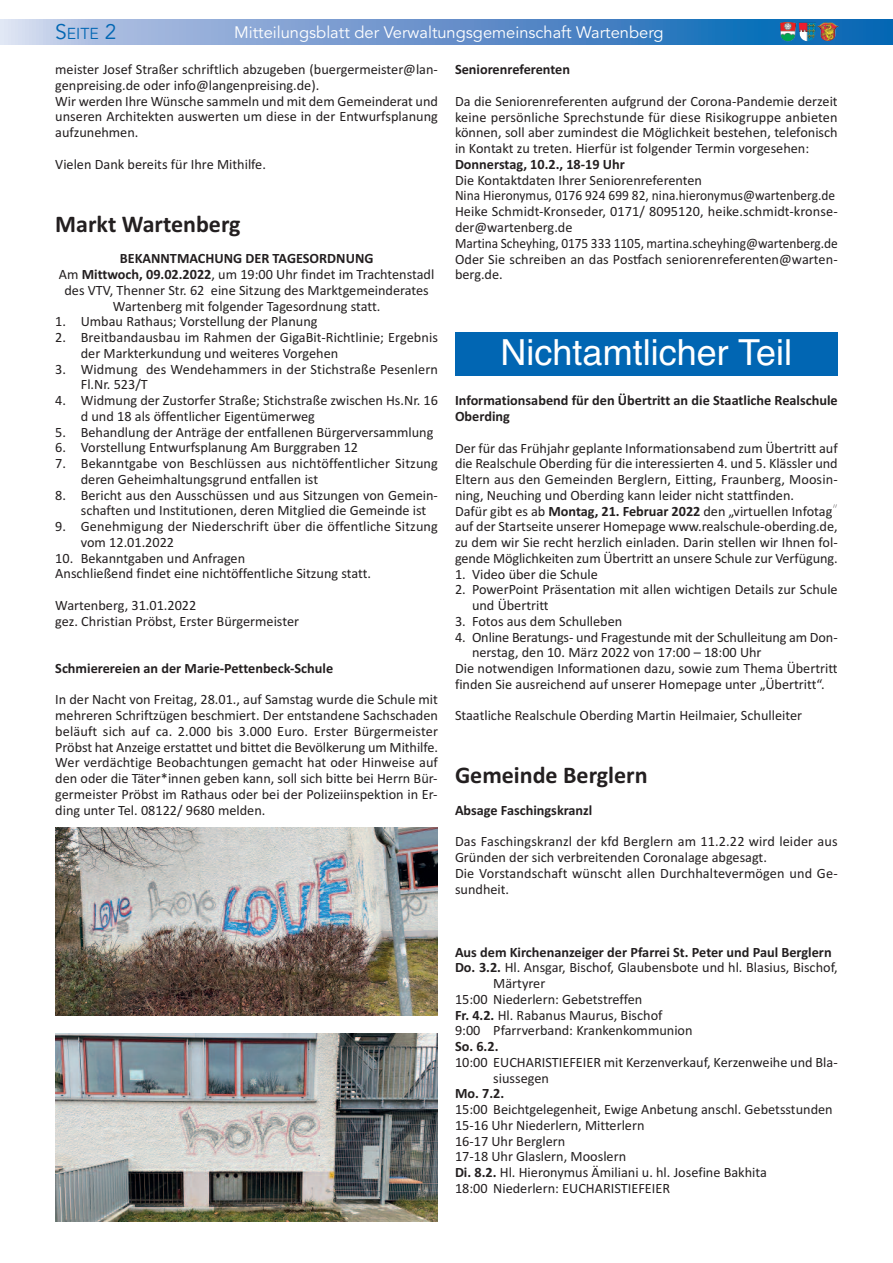
<style>
.page{position:relative;width:893px;height:1263px;background:#fff}
.page>*{position:absolute;margin:0;border:0;box-sizing:border-box;transform-origin:0 0}
.t1{font:36px "Helvetica";color:#fff}
.t2{font:700 24px "Calibri";color:#231f20}
.t3{font:16.5px "Avenir";color:#fff}
.t4{font:15.75px "Avenir";color:#0166b3}
.t5{font:14.25px/15.8px "Calibri";color:#231f20}
.t6{font:700 14.25px/15.8px "Calibri";color:#231f20}
.s1{font-size:21px}
.s2{font-weight:700}
.s3{font-family:"Ping Fang HK";font-weight:200}
</style>
<div class="page">
<svg style="left:0;top:19px;width:893px;height:26px;background:#6696cd"></svg>
<img style="left:799px;top:22px;width:40px;height:19px">
<img style="left:780px;top:22px;width:16px;height:19px">
<img style="left:55px;top:827px;width:383px;height:188px">
<img style="left:55px;top:1033px;width:383px;height:188px">
<div style="left:455px;top:332px;width:383px;height:44px;background:#0166b3"></div>
<p class="t4" style="left:55px;top:24px;width:63px"><span class="s1">S</span>EITE <span class="s1">2</span></p>
<p class="t3" style="left:234px;top:22px;width:431px">Mitteilungsblatt der Verwaltungsgemeinschaft Wartenberg</p>
<p class="t5" style="left:55px;top:61px;width:384px">meister Josef Straßer schriftlich abzugeben (buergermeister@lan&shy;genpreising.de oder info@langenpreising.de).<br>Wir werden Ihre Wünsche sammeln und mit dem Gemeinderat und unseren Architekten auswerten um diese in der Entwurfsplanung aufzunehmen.</p>
<p class="t5" style="left:55px;top:156px;width:212px">Vielen Dank bereits für Ihre Mithilfe.</p>
<p class="t6" style="left:455px;top:62px;width:117px">Seniorenreferenten</p>
<p class="t5" style="left:455px;top:93px;width:384px;text-align:justify">Da die Seniorenreferenten aufgrund der Corona-Pandemie derzeit keine persönliche Sprechstunde für diese Risikogruppe anbieten können, soll aber zumindest die Möglichkeit bestehen, telefonisch in Kontakt zu treten. Hierfür ist folgender Termin vorgesehen:</p>
<p class="t6" style="left:455px;top:156px;width:171px">Donnerstag, 10.2., 18-19 Uhr</p>
<p class="t5" style="left:455px;top:172px;width:384px">Die Kontaktdaten Ihrer Seniorenreferenten<br>Nina Hieronymus, 0176 924 699 82, nina.hieronymus@wartenberg.de Heike Schmidt-Kronseder, 0171/ 8095120, heike.schmidt-kronse&shy;der@wartenberg.de<br>Martina Scheyhing, 0175 333 1105, martina.scheyhing@wartenberg.de Oder Sie schreiben an das Postfach seniorenreferenten@warten&shy;berg.de.</p>
<h2 class="t2" style="left:55px;top:209px;width:187px">Markt Wartenberg</h2>
<p class="t5" style="left:59px;top:250px;width:377px;text-align:center"><span class="s2">BEKANNTMACHUNG DER TAGESORDNUNG<br></span>Am <span class="s2">Mittwoch, 09.02.2022</span>, um 19:00 Uhr findet im Trachtenstadl des VTV, Thenner Str. 62 eine Sitzung des Marktgemeinderates Wartenberg mit folgender Tagesordnung statt.</p>
<p class="t5" style="left:55px;top:313px;width:264px">1. Umbau Rathaus; Vorstellung der Planung</p>
<p class="t5" style="left:81px;top:329px;width:359px;text-indent:-26px">2. Breitbandausbau im Rahmen der GigaBit-Richtlinie; Ergebnis der Markterkundung und weiteres Vorgehen</p>
<p class="t5" style="left:81px;top:361px;width:359px;text-indent:-26px">3. Widmung des Wendehammers in der Stichstraße Pesenlern<br>Fl.Nr. 523/T</p>
<p class="t5" style="left:81px;top:392px;width:359px;text-indent:-26px">4. Widmung der Zustorfer Straße; Stichstraße zwischen Hs.Nr. 16 d und 18 als öffentlicher Eigentümerweg</p>
<p class="t5" style="left:55px;top:424px;width:380px">5. Behandlung der Anträge der entfallenen Bürgerversammlung</p>
<p class="t5" style="left:55px;top:439px;width:304px">6. Vorstellung Entwurfsplanung Am Burggraben 12</p>
<p class="t5" style="left:81px;top:455px;width:359px;text-indent:-26px">7. Bekanntgabe von Beschlüssen aus nichtöffentlicher Sitzung deren Geheimhaltungsgrund entfallen ist</p>
<p class="t5" style="left:81px;top:487px;width:359px;text-indent:-26px">8. Bericht aus den Ausschüssen und aus Sitzungen von Gemein&shy;schaften und Institutionen, deren Mitglied die Gemeinde ist</p>
<p class="t5" style="left:81px;top:518px;width:359px;text-indent:-26px">9. Genehmigung der Niederschrift über die öffentliche Sitzung vom 12.01.2022</p>
<p class="t5" style="left:55px;top:550px;width:317px">10. Bekanntgaben und Anfragen<br>Anschließend findet eine nichtöffentliche Sitzung statt.</p>
<p class="t5" style="left:55px;top:597px;width:245px">Wartenberg, 31.01.2022<br>gez. Christian Pröbst, Erster Bürgermeister</p>
<p class="t6" style="left:55px;top:660px;width:279px">Schmierereien an der Marie-Pettenbeck-Schule</p>
<p class="t5" style="left:55px;top:691px;width:384px;text-align:justify">In der Nacht von Freitag, 28.01., auf Samstag wurde die Schule mit mehreren Schriftzügen beschmiert. Der entstandene Sachschaden beläuft sich auf ca. 2.000 bis 3.000 Euro. Erster Bürgermeister Pröbst hat Anzeige erstattet und bittet die Bevölkerung um Mithilfe.<br>Wer verdächtige Beobachtungen gemacht hat oder Hinweise auf den oder die Täter*innen geben kann, soll sich bitte bei Herrn Bür&shy;germeister Pröbst im Rathaus oder bei der Polizeiinspektion in Er&shy;ding unter Tel. 08122/ 9680 melden.</p>
<h1 class="t1" style="left:501px;top:332px;width:293px">Nichtamtlicher Teil</h1>
<p class="t6" style="left:455px;top:392px;width:384px">Informationsabend für den Übertritt an die Staatliche Realschule<br>Oberding</p>
<p class="t5" style="left:455px;top:440px;width:384px">Der für das Frühjahr geplante Informationsabend zum Übertritt auf die Realschule Oberding für die interessierten 4. und 5. Klässler und Eltern aus den Gemeinden Berglern, Eitting, Fraunberg, Moosin&shy;ning, Neuching und Oberding kann leider nicht stattfinden.<br>Dafür gibt es ab <span class="s2">Montag, 21. Februar 2022</span> den „virtuellen Infotag<span class="s3">″ </span>auf der Startseite unserer Homepage www.realschule-oberding.de, zu dem wir Sie recht herzlich einladen. Darin stellen wir Ihnen fol&shy;gende Möglichkeiten zum Übertritt an unsere Schule zur Verfügung.</p>
<p class="t5" style="left:455px;top:566px;width:144px">1. Video über die Schule</p>
<p class="t5" style="left:472px;top:581px;width:367px;text-indent:-17px">2. PowerPoint Präsentation mit allen wichtigen Details zur Schule und Übertritt</p>
<p class="t5" style="left:455px;top:613px;width:169px">3. Fotos aus dem Schulleben</p>
<p class="t5" style="left:455px;top:629px;width:384px">4. Online Beratungs- und Fragestunde mit der Schulleitung am Don-</p>
<p class="t5" style="left:472px;top:644px;width:291px">nerstag, den 10. März 2022 von 17:00 – 18:00 Uhr</p>
<p class="t5" style="left:455px;top:660px;width:384px">Die notwendigen Informationen dazu, sowie zum Thema Übertritt</p>
<p class="t5" style="left:455px;top:676px;width:371px">finden Sie ausreichend auf unserer Homepage unter „Übertritt“.</p>
<p class="t5" style="left:455px;top:707px;width:349px">Staatliche Realschule Oberding Martin Heilmaier, Schulleiter</p>
<h2 class="t2" style="left:455px;top:761px;width:194px">Gemeinde Berglern</h2>
<p class="t6" style="left:455px;top:802px;width:139px">Absage Faschingskranzl</p>
<p class="t5" style="left:455px;top:833px;width:384px">Das Faschingskranzl der kfd Berglern am 11.2.22 wird leider aus Gründen der sich verbreitenden Coronalage abgesagt.<br>Die Vorstandschaft wünscht allen Durchhaltevermögen und Ge&shy;sundheit.</p>
<p class="t6" style="left:455px;top:944px;width:378px">Aus dem Kirchenanzeiger der Pfarrei St. Peter und Paul Berglern</p>
<p class="t5" style="left:455px;top:959px;width:384px"><span class="s2">Do. 3.2.</span> Hl. Ansgar, Bischof, Glaubensbote und hl. Blasius, Bischof,</p>
<p class="t5" style="left:493px;top:975px;width:54px">Märtyrer</p>
<p class="t5" style="left:455px;top:991px;width:189px">15:00 Niederlern: Gebetstreffen</p>
<p class="t5" style="left:455px;top:1007px;width:209px"><span class="s2">Fr. 4.2.</span> Hl. Rabanus Maurus, Bischof</p>
<p class="t5" style="left:455px;top:1022px;width:239px">9:00 Pfarrverband: Krankenkommunion</p>
<p class="t6" style="left:455px;top:1038px;width:45px">So. 6.2.</p>
<p class="t5" style="left:493px;top:1054px;width:346px;text-indent:-38px">10:00 EUCHARISTIEFEIER mit Kerzenverkauf, Kerzenweihe und Bla&shy;siussegen</p>
<p class="t6" style="left:455px;top:1085px;width:51px">Mo. 7.2.</p>
<p class="t5" style="left:455px;top:1101px;width:379px">15:00 Beichtgelegenheit, Ewige Anbetung anschl. Gebetsstunden 15-16 Uhr Niederlern, Mitterlern<br>16-17 Uhr Berglern<br>17-18 Uhr Glaslern, Mooslern<br><span class="s2">Di. 8.2.</span> Hl. Hieronymus Ämiliani u. hl. Josefine Bakhita<br>18:00 Niederlern: EUCHARISTIEFEIER</p>
</div>
